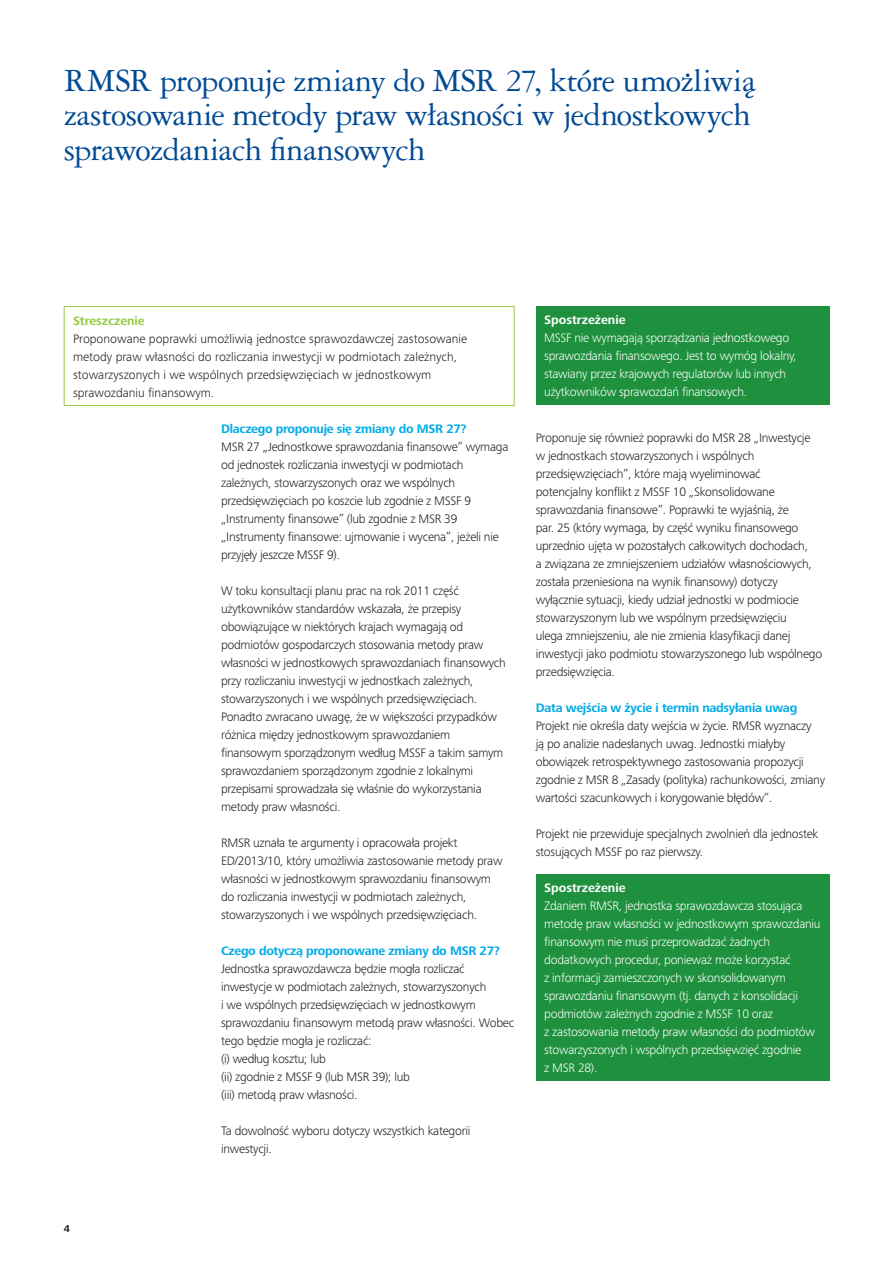
<style>
.page{position:relative;width:893px;height:1263px;background:#fff}
.page>*{position:absolute;margin:0;border:0;box-sizing:border-box;transform-origin:0 0}
.t1{font:34.5px/34.5px "Garamond 3 CE";letter-spacing:-.02em;color:#014a94}
.t2{font:300 12.75px/18px "Frutiger Next Pro";letter-spacing:-.02em;color:#231f20}
.t3{font:300 12.75px/18px "Frutiger Next Pro";letter-spacing:-.02em;color:#fff}
.t4{font:300 12.75px/18px "Frutiger Next Pro";color:#231f20}
.t5{font:700 12.75px "Frutiger Next Pro";letter-spacing:-.02em;color:#00abe7}
.t6{font:700 12.75px "Frutiger Next Pro";color:#fff}
.t7{font:700 12.75px "Frutiger Next Pro";color:#97ca49}
.t8{font:700 10.5px "Frutiger Next Pro";color:#231f20}
</style>
<div class="page">
<div style="left:64px;top:306px;width:450px;height:100px;border:1px solid #97ca49"></div>
<div style="left:536px;top:306px;width:293px;height:98px;background:#1f913e"></div>
<div style="left:536px;top:874px;width:293px;height:206px;background:#1f913e"></div>
<h1 class="t1" style="left:64px;top:63px;width:694px">RMSR proponuje zmiany do MSR 27, które umożliwią zastosowanie metody praw własności w jednostkowych sprawozdaniach finansowych</h1>
<p class="t7" style="left:73px;top:313px;width:73px">Streszczenie</p>
<p class="t4" style="left:73px;top:329px;width:396px">Proponowane poprawki umożliwią jednostce sprawozdawczej zastosowanie metody praw własności do rozliczania inwestycji w podmiotach zależnych, stowarzyszonych i we wspólnych przedsięwzięciach w jednostkowym sprawozdaniu finansowym.</p>
<p class="t5" style="left:221px;top:421px;width:247px">Dlaczego proponuje się zmiany do MSR 27?</p>
<p class="t2" style="left:221px;top:438px;width:289px">MSR 27 „Jednostkowe sprawozdania finansowe” wymaga od jednostek rozliczania inwestycji w podmiotach zależnych, stowarzyszonych oraz we wspólnych przedsięwzięciach po koszcie lub zgodnie z MSSF 9 „Instrumenty finansowe” (lub zgodnie z MSR 39 „Instrumenty finansowe: ujmowanie i wycena”, jeżeli nie przyjęły jeszcze MSSF 9).</p>
<p class="t2" style="left:221px;top:582px;width:286px">W toku konsultacji planu prac na rok 2011 część użytkowników standardów wskazała, że przepisy obowiązujące w niektórych krajach wymagają od podmiotów gospodarczych stosowania metody praw własności w jednostkowych sprawozdaniach finansowych przy rozliczaniu inwestycji w jednostkach zależnych, stowarzyszonych i we wspólnych przedsięwzięciach.<br>Ponadto zwracano uwagę, że w większości przypadków różnica między jednostkowym sprawozdaniem finansowym sporządzonym według MSSF a takim samym sprawozdaniem sporządzonym zgodnie z lokalnymi przepisami sprowadzała się właśnie do wykorzystania metody praw własności.</p>
<p class="t2" style="left:221px;top:834px;width:283px">RMSR uznała te argumenty i opracowała projekt ED/2013/10, który umożliwia zastosowanie metody praw własności w jednostkowym sprawozdaniu finansowym do rozliczania inwestycji w podmiotach zależnych, stowarzyszonych i we wspólnych przedsięwzięciach.</p>
<p class="t5" style="left:221px;top:944px;width:280px">Czego dotyczą proponowane zmiany do MSR 27?</p>
<p class="t2" style="left:221px;top:960px;width:295px">Jednostka sprawozdawcza będzie mogła rozliczać inwestycje w podmiotach zależnych, stowarzyszonych<br>i we wspólnych przedsięwzięciach w jednostkowym sprawozdaniu finansowym metodą praw własności. Wobec tego będzie mogła je rozliczać:<br>(i) według kosztu; lub<br>(ii) zgodnie z MSSF 9 (lub MSR 39); lub<br>(iii) metodą praw własności.</p>
<p class="t2" style="left:221px;top:1122px;width:251px">Ta dowolność wyboru dotyczy wszystkich kategorii inwestycji.</p>
<p class="t6" style="left:544px;top:312px;width:83px">Spostrzeżenie</p>
<p class="t3" style="left:544px;top:329px;width:254px">MSSF nie wymagają sporządzania jednostkowego sprawozdania finansowego. Jest to wymóg lokalny, stawiany przez krajowych regulatorów lub innych użytkowników sprawozdań finansowych.</p>
<p class="t2" style="left:536px;top:428px;width:288px">Proponuje się również poprawki do MSR 28 „Inwestycje w jednostkach stowarzyszonych i wspólnych przedsięwzięciach”, które mają wyeliminować<br>potencjalny konflikt z MSSF 10 „Skonsolidowane sprawozdania finansowe”. Poprawki te wyjaśnią, że<br>par. 25 (który wymaga, by część wyniku finansowego uprzednio ujęta w pozostałych całkowitych dochodach,<br>a związana ze zmniejszeniem udziałów własnościowych, została przeniesiona na wynik finansowy) dotyczy wyłącznie sytuacji, kiedy udział jednostki w podmiocie stowarzyszonym lub we wspólnym przedsięwzięciu<br>ulega zmniejszeniu, ale nie zmienia klasyfikacji danej inwestycji jako podmiotu stowarzyszonego lub wspólnego przedsięwzięcia.</p>
<p class="t5" style="left:536px;top:700px;width:263px">Data wejścia w życie i termin nadsyłania uwag</p>
<p class="t2" style="left:536px;top:716px;width:291px">Projekt nie określa daty wejścia w życie. RMSR wyznaczy<br>ją po analizie nadesłanych uwag. Jednostki miałyby obowiązek retrospektywnego zastosowania propozycji zgodnie z MSR 8 „Zasady (polityka) rachunkowości, zmiany wartości szacunkowych i korygowanie błędów”.</p>
<p class="t2" style="left:536px;top:824px;width:284px">Projekt nie przewiduje specjalnych zwolnień dla jednostek stosujących MSSF po raz pierwszy.</p>
<p class="t6" style="left:544px;top:880px;width:83px">Spostrzeżenie</p>
<p class="t3" style="left:544px;top:896px;width:278px">Zdaniem RMSR, jednostka sprawozdawcza stosująca metodę praw własności w jednostkowym sprawozdaniu finansowym nie musi przeprowadzać żadnych dodatkowych procedur, ponieważ może korzystać<br>z informacji zamieszczonych w skonsolidowanym sprawozdaniu finansowym (tj. danych z konsolidacji podmiotów zależnych zgodnie z MSSF 10 oraz<br>z zastosowania metody praw własności do podmiotów stowarzyszonych i wspólnych przedsięwzięć zgodnie<br>z MSR 28).</p>
<p class="t8" style="left:64px;top:1222px;width:8px">4</p>
</div>
